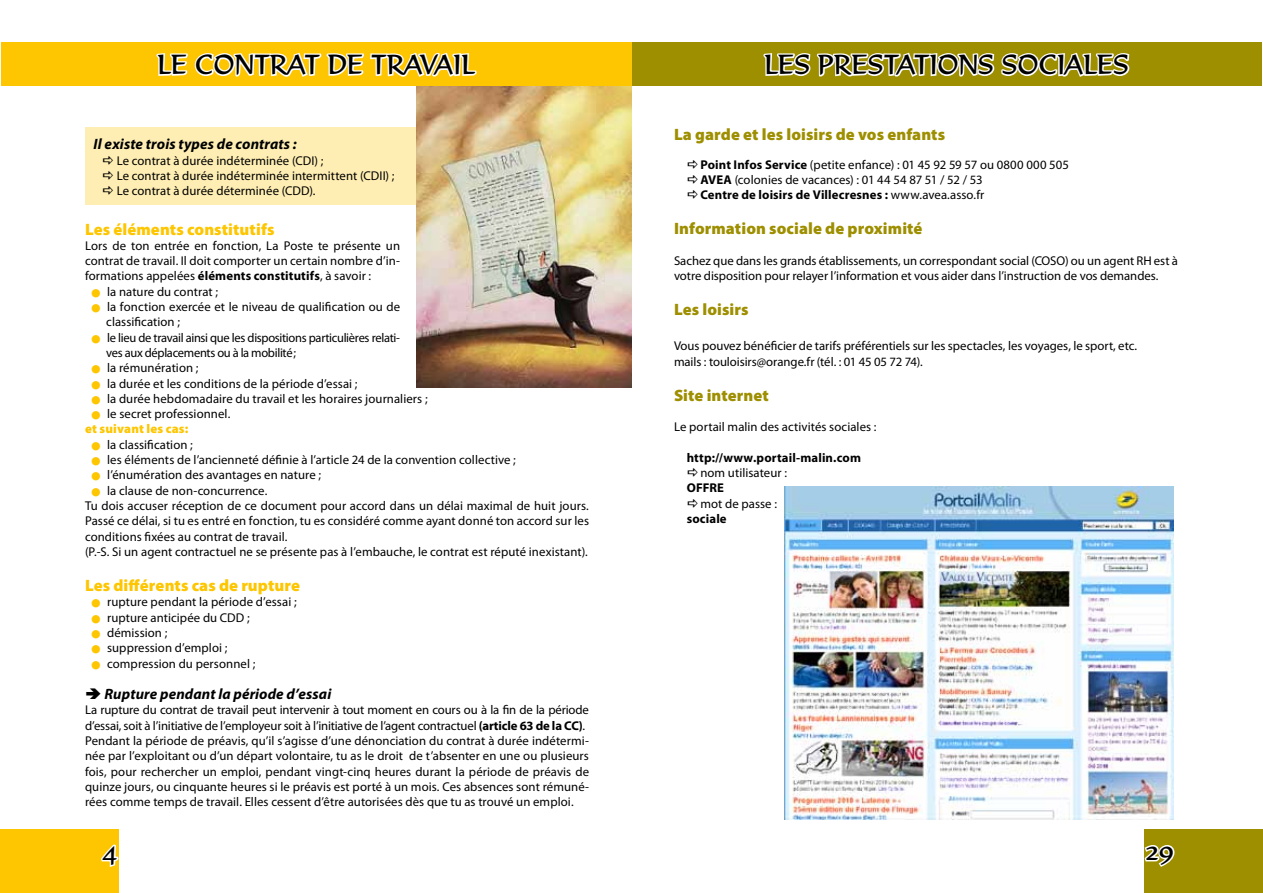
<style>
.page{position:relative;width:1263px;height:893px;background:#fff}
.page>*{position:absolute;margin:0;border:0;box-sizing:border-box;transform-origin:0 0}
.t1{font:27px "Formal 436 BT";color:#000}
.t2{font:900 16.5px "Myriad Pro";letter-spacing:.005em;color:#9e8f00}
.t3{font:900 16.5px "Myriad Pro";letter-spacing:.005em;color:#fdc600}
.t4{font:italic 700 15px "Myriad Pro";letter-spacing:.005em;color:#000}
.t5{font:12.75px/15.3px "Myriad Pro";letter-spacing:.005em;color:#000}
.t6{font:12.75px/15.3px "Myriad Pro";letter-spacing:-.025em;color:#000}
.t7{font:700 12.75px "Myriad Pro";letter-spacing:.01em;color:#000}
.s1{font-weight:700}
.s2{color:#fdc600}
.s3{font-weight:900;color:#fdc600}
</style>
<div class="page">
<div style="left:0;top:829px;width:118px;height:64px;background:#fdc600"></div>
<svg style="left:101px;top:843px;width:18px;height:26px"></svg>
<div style="left:1145px;top:829px;width:118px;height:64px;background:#9e8f00"></div>
<svg style="left:1144px;top:843px;width:31px;height:26px"></svg>
<div style="left:631px;top:42px;width:631px;height:43px;background:#9e8f00"></div>
<svg style="left:762px;top:52px;width:369px;height:34px"></svg>
<div style="left:85px;top:128px;width:334px;height:77px;background:#feeeb3"></div>
<img style="left:417px;top:85px;width:214px;height:302px">
<div style="left:1px;top:42px;width:630px;height:43px;background:#fdc600"></div>
<svg style="left:156px;top:52px;width:321px;height:25px"></svg>
<img style="left:784px;top:486px;width:389px;height:334px">
<h1 class="t1" style="left:157px;top:48px;width:57px">LE CONTRAT</h1>
<h1 class="t1" style="left:328px;top:48px;width:59px">DE TRAVAI</h1>
<h1 class="t1" style="left:461px;top:48px;width:15px">L</h1>
<p class="t4" style="left:94px;top:135px;width:205px">Il existe trois types de contrats :</p>
<p class="t5" style="left:117px;top:152px;width:279px">Le contrat à durée indéterminée (CDI) ;<br>Le contrat à durée indéterminée intermittent (CDII) ;<br>Le contrat à durée déterminée (CDD).</p>
<p class="t3" style="left:85px;top:218px;width:191px">Les éléments constitutifs</p>
<p class="t5" style="left:85px;top:238px;width:317px;text-align:justify">Lors de ton entrée en fonction, La Poste te présente un contrat de travail. Il doit comporter un certain nombre d’in&shy;formations appelées <span class="s1">éléments constitutifs</span>, à savoir :</p>
<p class="t5" style="left:91px;top:284px;width:128px"><span class="s2">●</span> la nature du contrat ;</p>
<p class="t5" style="left:106px;top:299px;width:295px;text-indent:-15px"><span class="s2">●</span> la fonction exercée et le niveau de qualification ou de classification ;</p>
<p class="t6" style="left:106px;top:330px;width:295px;text-indent:-15px"><span class="s2">●</span> le lieu de travail ainsi que les dispositions particulières relati&shy;ves aux déplacements ou à la mobilité;</p>
<p class="t5" style="left:91px;top:360px;width:109px"><span class="s2">●</span> la rémunération ;</p>
<p class="t5" style="left:91px;top:375px;width:268px"><span class="s2">●</span> la durée et les conditions de la période d’essai ;</p>
<p class="t5" style="left:91px;top:391px;width:338px"><span class="s2">●</span> la durée hebdomadaire du travail et les horaires journaliers ;</p>
<p class="t5" style="left:85px;top:406px;width:147px;text-indent:6px"><span class="s2">●</span> le secret professionnel. <span class="s3">et suivant les cas:</span></p>
<p class="t5" style="left:91px;top:437px;width:103px"><span class="s2">●</span> la classification ;</p>
<p class="t5" style="left:91px;top:452px;width:426px"><span class="s2">●</span> les éléments de l’ancienneté définie à l’article 24 de la convention collective ;</p>
<p class="t5" style="left:91px;top:467px;width:231px"><span class="s2">●</span> l’énumération des avantages en nature ;</p>
<p class="t5" style="left:85px;top:483px;width:505px;text-indent:6px"><span class="s2">●</span> la clause de non-concurrence.<br>Tu dois accuser réception de ce document pour accord dans un délai maximal de huit jours.<br>Passé ce délai, si tu es entré en fonction, tu es considéré comme ayant donné ton accord sur les conditions fixées au contrat de travail.<br>(P.-S. Si un agent contractuel ne se présente pas à l’embauche, le contrat est réputé inexistant).</p>
<p class="t3" style="left:85px;top:574px;width:216px">Les différents cas de rupture</p>
<p class="t5" style="left:91px;top:594px;width:207px"><span class="s2">●</span> rupture pendant la période d’essai ;</p>
<p class="t5" style="left:91px;top:609px;width:160px"><span class="s2">●</span> rupture anticipée du CDD ;</p>
<p class="t5" style="left:91px;top:625px;width:77px"><span class="s2">●</span> démission ;</p>
<p class="t5" style="left:91px;top:640px;width:138px"><span class="s2">●</span> suppression d’emploi ;</p>
<p class="t5" style="left:91px;top:655px;width:166px"><span class="s2">●</span> compression du personnel ;</p>
<p class="t4" style="left:104px;top:684px;width:228px">Rupture pendant la période d’essai</p>
<p class="t5" style="left:85px;top:702px;width:505px">La rupture du contrat de travail peut intervenir à tout moment en cours ou à la fin de la période d’essai, soit à l’initiative de l’employeur soit à l’initiative de l’agent contractuel <span class="s1">(article 63 de la CC)</span>.<br>Pendant la période de préavis, qu’il s’agisse d’une dénonciation du contrat à durée indétermi&shy;née par l’exploitant ou d’un départ volontaire, tu as le droit de t’absenter en une ou plusieurs fois, pour rechercher un emploi, pendant vingt-cinq heures durant la période de préavis de quinze jours, ou cinquante heures si le préavis est porté à un mois. Ces absences sont rémuné&shy;rées comme temps de travail. Elles cessent d’être autorisées dès que tu as trouvé un emploi.</p>
<h1 class="t1" style="left:764px;top:48px;width:71px">LES PRESTATIONS</h1>
<h1 class="t1" style="left:1002px;top:48px;width:18px">SOCIA</h1>
<h1 class="t1" style="left:1083px;top:48px;width:30px">LES</h1>
<p class="t2" style="left:674px;top:123px;width:273px">La garde et les loisirs de vos enfants</p>
<p class="t5" style="left:700px;top:157px;width:370px"><span class="s1">Point Infos Service</span> (petite enfance) : 01 45 92 59 57 ou 0800 000 505<br><span class="s1">AVEA</span> (colonies de vacances) : 01 44 54 87 51 / 52 / 53<br><span class="s1">Centre de loisirs de Villecresnes :</span> www.avea.asso.fr</p>
<p class="t2" style="left:674px;top:218px;width:250px">Information sociale de proximité</p>
<p class="t5" style="left:674px;top:253px;width:505px">Sachez que dans les grands établissements, un correspondant social (COSO) ou un agent RH est à votre disposition pour relayer l’information et vous aider dans l’instruction de vos demandes.</p>
<p class="t2" style="left:674px;top:299px;width:76px">Les loisirs</p>
<p class="t5" style="left:674px;top:338px;width:465px">Vous pouvez bénéficier de tarifs préférentiels sur les spectacles, les voyages, le sport, etc. mails : touloisirs@orange.fr (tél. : 01 45 05 72 74).</p>
<p class="t2" style="left:674px;top:384px;width:96px">Site internet</p>
<p class="t5" style="left:674px;top:419px;width:204px">Le portail malin des activités sociales :</p>
<p class="t7" style="left:687px;top:449px;width:176px">http://www.portail-malin.com</p>
<p class="t5" style="left:700px;top:465px;width:88px">nom utilisateur :</p>
<p class="t7" style="left:687px;top:480px;width:39px">OFFRE</p>
<p class="t5" style="left:700px;top:496px;width:78px">mot de passe :</p>
<p class="t7" style="left:687px;top:510px;width:41px">sociale</p>
<h1 class="t1" style="left:103px;top:834px;width:17px">4</h1>
<h1 class="t1" style="left:1145px;top:834px;width:31px">29</h1>
</div>
